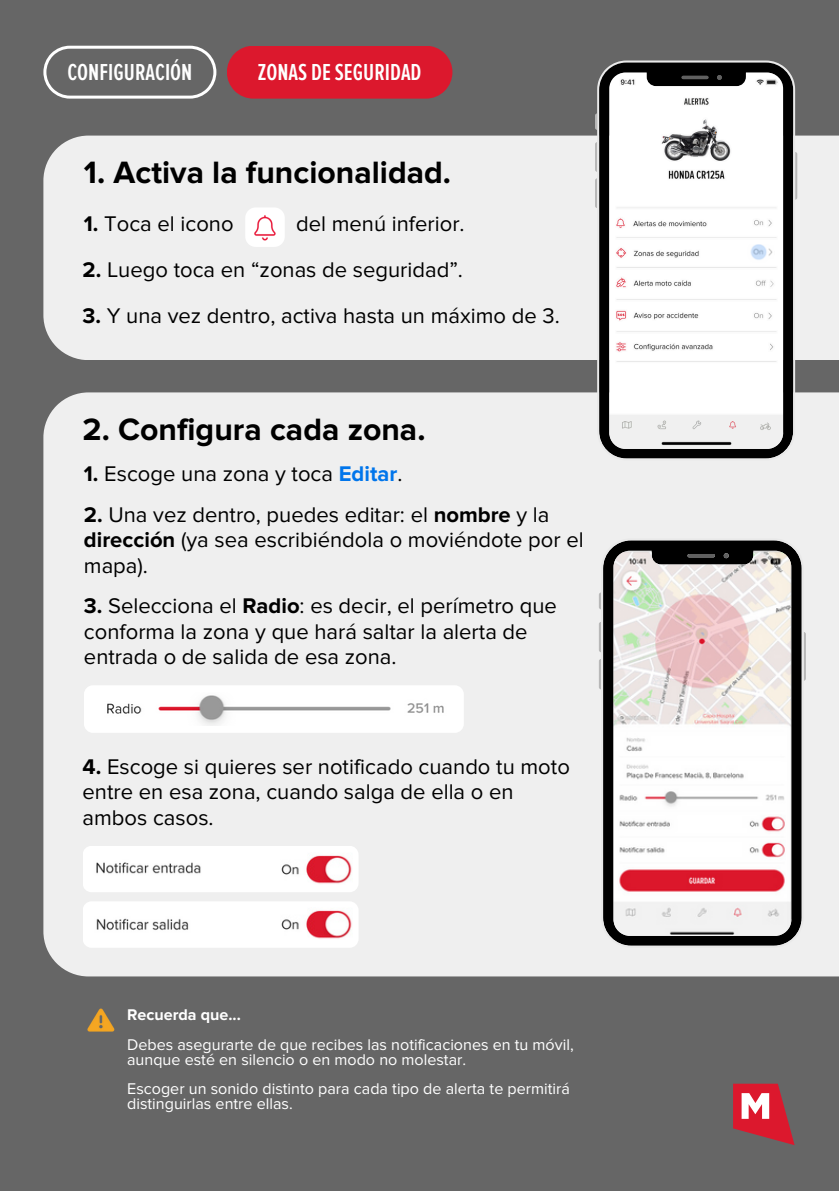
<style>
.page{position:relative;width:839px;height:1191px;background:#fff}
.page>*{position:absolute;margin:0;border:0;box-sizing:border-box;transform-origin:0 0}
.t1{font:700 32px "Proxima Nova";color:#000}
.t2{font:600 24px "Proxima Nova Ex Cn";color:#fff}
.t3{font:22px/25.6px "Proxima Nova";color:#000}
.t4{font:16px/14.8px "Proxima Nova";color:#fff}
.t5{font:700 16px "Proxima Nova";color:#fff}
.s1{font-weight:700}
.s2{font-weight:700;color:#0075eb}
</style>
<div class="page">
<div style="left:0;top:0;width:838px;height:1191px;background:#666"></div>
<svg style="left:733px;top:1084px;width:61px;height:61px"></svg>
<svg style="left:43px;top:46px;width:173px;height:52px"></svg>
<div style="left:227px;top:46px;width:225px;height:53px;background:#dc182d"></div>
<div style="left:43px;top:392px;width:795px;height:584px;background:#efefef"></div>
<svg style="left:599px;top:593px;width:2px;height:16px"></svg>
<svg style="left:599px;top:622px;width:2px;height:30px"></svg>
<svg style="left:599px;top:659px;width:2px;height:30px"></svg>
<svg style="left:803px;top:632px;width:2px;height:49px"></svg>
<svg style="left:601px;top:538px;width:202px;height:410px;background:#cabdbd"></svg>
<div style="left:43px;top:136px;width:795px;height:224px;background:#efefef"></div>
<div style="left:245px;top:207px;width:40px;height:40px;background:#fff;border-radius:10px"></div>
<img style="left:252px;top:212px;width:26px;height:31px;border-radius:10px">
<svg style="left:595px;top:113px;width:2px;height:17px"></svg>
<svg style="left:595px;top:142px;width:2px;height:30px"></svg>
<svg style="left:595px;top:178px;width:2px;height:30px"></svg>
<svg style="left:795px;top:152px;width:2px;height:48px"></svg>
<svg style="left:597px;top:61px;width:198px;height:399px;background:#cecece"></svg>
<img style="left:739px;top:245px;width:34px;height:19px">
<div style="left:83px;top:846px;width:275px;height:46px;background:#fff;border-radius:9px"></div>
<img style="left:281px;top:855px;width:71px;height:29px">
<div style="left:83px;top:901px;width:275px;height:47px;background:#fff;border-radius:9px"></div>
<img style="left:281px;top:910px;width:71px;height:29px">
<img style="left:96px;top:862px;width:105px;height:12px">
<img style="left:96px;top:918px;width:93px;height:12px">
<div style="left:84px;top:685px;width:380px;height:48px;background:#fff;border-radius:9px"></div>
<img style="left:107px;top:695px;width:337px;height:30px">
<img style="left:87px;top:1008px;width:28px;height:24px">
<h2 class="t2" style="left:67px;top:58px;width:126px">CONFIGURACIÓN</h2>
<h2 class="t2" style="left:258px;top:58px;width:165px">ZONAS DE SEGURIDAD</h2>
<p class="t1" style="left:84px;top:153px;width:368px">1. Activa la funcionalidad.</p>
<p class="t3" style="left:84px;top:211px;width:151px"><span class="s1">1.</span> Toca el icono</p>
<p class="t3" style="left:296px;top:211px;width:170px">del menú inferior.</p>
<p class="t3" style="left:83px;top:257px;width:382px"><span class="s1">2.</span> Luego toca en “zonas de seguridad”.</p>
<p class="t3" style="left:83px;top:304px;width:478px"><span class="s1">3.</span> Y una vez dentro, activa hasta un máximo de 3.</p>
<h3 class="t1" style="left:83px;top:411px;width:344px">2. Configura cada zona.</h3>
<p class="t3" style="left:84px;top:462px;width:320px"><span class="s1">1.</span> Escoge una zona y toca <span class="s2">Editar</span>.</p>
<h3 class="t3" style="left:84px;top:502px;width:501px"><span class="s1">2.</span> Una vez dentro, puedes editar: el <span class="s1">nombre</span> y la <span class="s1">dirección</span> (ya sea escribiéndola o moviéndote por el mapa).</h3>
<p class="t3" style="left:84px;top:594px;width:474px"><span class="s1">3.</span> Selecciona el <span class="s1">Radio</span>: es decir, el perímetro que conforma la zona y que hará saltar la alerta de entrada o de salida de esa zona.</p>
<p class="t3" style="left:83px;top:754px;width:489px"><span class="s1">4.</span> Escoge si quieres ser notificado cuando tu moto entre en esa zona, cuando salga de ella o en ambos casos.</p>
<p class="t5" style="left:127px;top:1006px;width:115px">Recuerda que...</p>
<h4 class="t4" style="left:127px;top:1038px;width:448px">Debes asegurarte de que recibes las notificaciones en tu móvil, aunque esté en silencio o en modo no molestar.</h4>
<p class="t4" style="left:127px;top:1082px;width:444px">Escoger un sonido distinto para cada tipo de alerta te permitirá distinguirlas entre ellas.</p>
</div>
